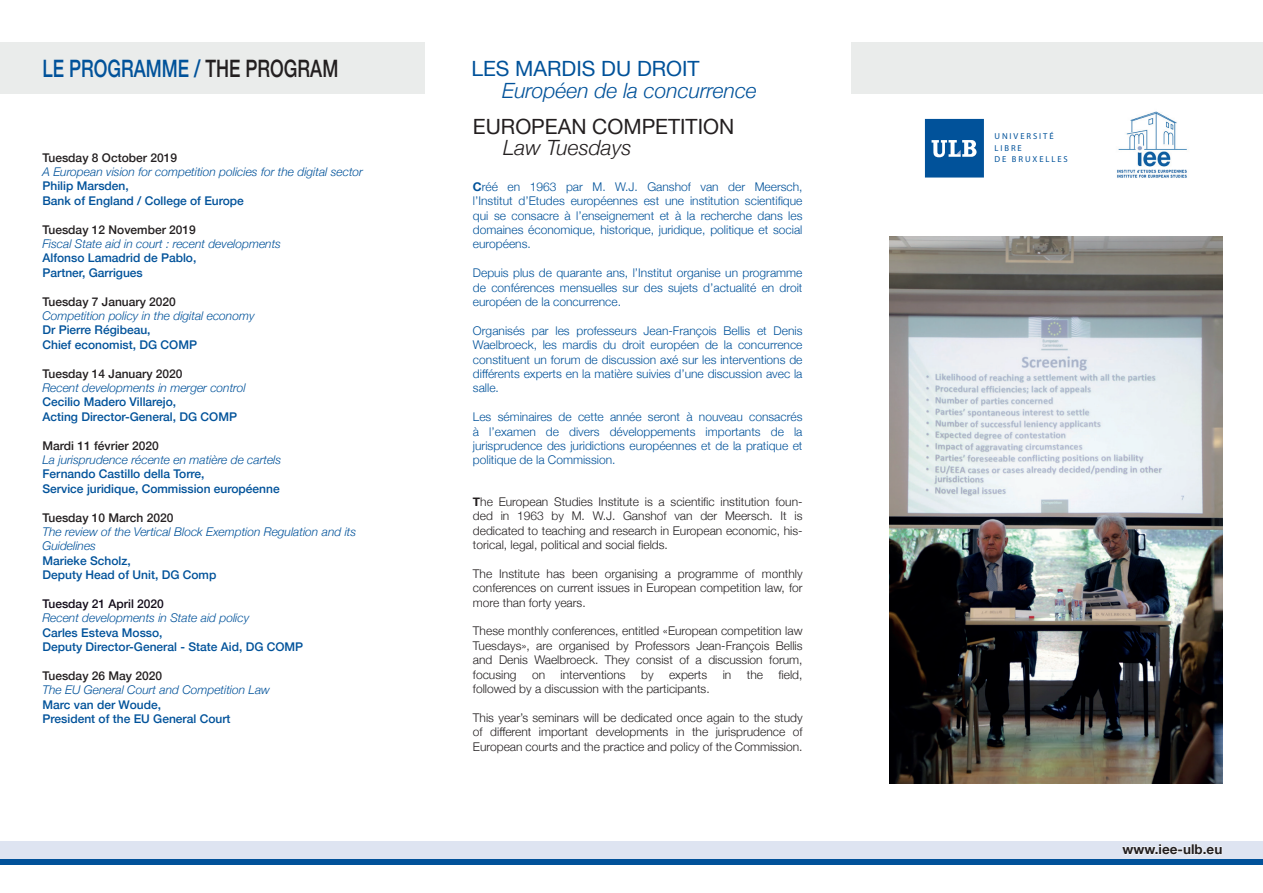
<style>
.page{position:relative;width:1263px;height:893px;background:#fff}
.page>*{position:absolute;margin:0;border:0;box-sizing:border-box;transform-origin:0 0}
.t1{font:500 24px "Helvetica Neue";color:#01529a;scale:.75 1}
.t2{font:italic 300 21px "Helvetica Neue";color:#01529a}
.t3{font:21px "Helvetica Neue";color:#231f20}
.t4{font:21px "Helvetica Neue";color:#01529a}
.t5{font:italic 300 21px "Helvetica Neue";color:#231f20}
.t6{font:700 13.5px "Helvetica Neue";color:#231f20}
.t7{font:300 12px/14.4px "Helvetica Neue";color:#01529a;text-align:justify}
.t8{font:300 12px/14.4px "Helvetica Neue";color:#231f20;text-align:justify}
.t9{font:500 12px/14.4px "Helvetica Neue";color:#01529a}
.t10{font:italic 300 12px/14.4px "Helvetica Neue";color:#01529a}
.t11{font:500 12px "Helvetica Neue";color:#231f20}
.t12{font:500 12px "Helvetica Neue";color:#120b19}
.t13{font:8.7px/11.4px "Myriad Pro";letter-spacing:.22em;color:#01529a}
.s1{color:#231f20}
.s2{font-weight:700}
</style>
<div class="page">
<div style="left:0;top:42px;width:1263px;height:51px;background:#e5e8e7"></div>
<div style="left:0;top:859px;width:1263px;height:5px;background:#01529a"></div>
<div style="left:0;top:841px;width:1263px;height:18px;background:#dee4f1"></div>
<svg style="left:1122px;top:844px;width:100px;height:11px"></svg>
<img style="left:890px;top:236px;width:332px;height:547px">
<div style="left:425px;top:33px;width:425px;height:95px;background:#fff"></div>
<div style="left:925px;top:119px;width:59px;height:59px;background:#01529a"></div>
<svg style="left:931px;top:140px;width:45px;height:17px"></svg>
<img style="left:1117px;top:111px;width:70px;height:67px">
<h1 class="t1" style="left:43px;top:49px;width:396px">LE PROGRAMME / <span class="s1">THE PROGRAM</span></h1>
<p class="t11" style="left:43px;top:148px;width:136px">Tuesday 8 October 2019</p>
<p class="t10" style="left:43px;top:164px;width:322px">A European vision for competition policies for the digital sector</p>
<p class="t9" style="left:43px;top:178px;width:203px">Philip Marsden,<br>Bank of England / College of Europe</p>
<p class="t11" style="left:43px;top:220px;width:155px">Tuesday 12 November 2019</p>
<p class="t10" style="left:43px;top:236px;width:240px">Fiscal State aid in court : recent developments</p>
<p class="t9" style="left:43px;top:250px;width:155px">Alfonso Lamadrid de Pablo,<br>Partner, Garrigues</p>
<p class="t11" style="left:43px;top:292px;width:135px">Tuesday 7 January 2020</p>
<p class="t10" style="left:43px;top:308px;width:214px">Competition policy in the digital economy</p>
<p class="t9" style="left:43px;top:322px;width:156px">Dr Pierre Régibeau,<br>Chief economist, DG COMP</p>
<p class="t11" style="left:43px;top:364px;width:142px">Tuesday 14 January 2020</p>
<p class="t10" style="left:43px;top:380px;width:205px">Recent developments in merger control</p>
<p class="t9" style="left:43px;top:394px;width:196px">Cecilio Madero Villarejo,<br>Acting Director-General, DG COMP</p>
<p class="t11" style="left:43px;top:436px;width:118px">Mardi 11 février 2020</p>
<p class="t10" style="left:43px;top:452px;width:240px">La jurisprudence récente en matière de cartels</p>
<p class="t9" style="left:43px;top:466px;width:239px">Fernando Castillo della Torre,<br>Service juridique, Commission européenne</p>
<p class="t11" style="left:43px;top:508px;width:132px">Tuesday 10 March 2020</p>
<p class="t10" style="left:43px;top:524px;width:315px">The review of the Vertical Block Exemption Regulation and its<br>Guidelines</p>
<p class="t9" style="left:43px;top:552px;width:175px">Marieke Scholz,<br>Deputy Head of Unit, DG Comp</p>
<p class="t12" style="left:43px;top:594px;width:123px">Tuesday 21 April 2020</p>
<p class="t10" style="left:43px;top:610px;width:208px">Recent developments in State aid policy</p>
<p class="t9" style="left:43px;top:624px;width:262px">Carles Esteva Mosso,<br>Deputy Director-General - State Aid, DG COMP</p>
<p class="t11" style="left:43px;top:666px;width:121px">Tuesday 26 May 2020</p>
<p class="t10" style="left:43px;top:682px;width:229px">The EU General Court and Competition Law</p>
<p class="t9" style="left:43px;top:696px;width:190px">Marc van der Woude,<br>President of the EU General Court</p>
<h2 class="t4" style="left:471px;top:54px;width:230px">LES MARDIS DU DROIT</h2>
<h2 class="t2" style="left:502px;top:73px;width:256px">Européen de la concurrence</h2>
<h2 class="t3" style="left:473px;top:111px;width:263px">EUROPEAN COMPETITION</h2>
<h2 class="t5" style="left:503px;top:131px;width:130px">Law Tuesdays</h2>
<p class="t13" style="left:994px;top:131px;width:75px">UNIVERSITÉ<br>LIBRE<br>DE BRUXELLES</p>
<p class="t7" style="left:473px;top:178px;width:331px"><span class="s2">C</span>réé en 1963 par M. W.J. Ganshof van der Meersch, l’Institut d’Etudes européennes est une institution scientifique qui se consacre à l’enseignement et à la recherche dans les domaines économique, historique, juridique, politique et social européens.</p>
<p class="t7" style="left:473px;top:265px;width:331px">Depuis plus de quarante ans, l’Institut organise un programme de conférences mensuelles sur des sujets d’actualité en droit européen de la concurrence.</p>
<p class="t7" style="left:473px;top:322px;width:331px">Organisés par les professeurs Jean-François Bellis et Denis Waelbroeck, les mardis du droit européen de la concurrence constituent un forum de discussion axé sur les interventions de différents experts en la matière suivies d’une discussion avec la salle.</p>
<p class="t7" style="left:473px;top:409px;width:331px">Les séminaires de cette année seront à nouveau consacrés à l’examen de divers développements importants de la jurisprudence des juridictions européennes et de la pratique et politique de la Commission.</p>
<p class="t8" style="left:473px;top:493px;width:331px"><span class="s2">T</span>he European Studies Institute is a scientific institution foun&shy;ded in 1963 by M. W.J. Ganshof van der Meersch. It is dedicated to teaching and research in European economic, his&shy;torical, legal, political and social fields.</p>
<p class="t8" style="left:473px;top:565px;width:331px">The Institute has been organising a programme of monthly conferences on current issues in European competition law, for more than forty years.</p>
<p class="t8" style="left:473px;top:623px;width:331px">These monthly conferences, entitled «European competition law Tuesdays», are organised by Professors Jean-François Bellis and Denis Waelbroeck. They consist of a discussion forum, focusing</p>
<p class="t8" style="left:532px;top:666px;width:15px">on</p>
<p class="t8" style="left:561px;top:666px;width:67px">interventions</p>
<p class="t8" style="left:641px;top:666px;width:14px">by</p>
<p class="t8" style="left:669px;top:666px;width:40px">experts</p>
<p class="t8" style="left:723px;top:666px;width:10px">in</p>
<p class="t8" style="left:747px;top:666px;width:18px">the</p>
<p class="t8" style="left:778px;top:666px;width:25px">field,</p>
<p class="t8" style="left:473px;top:681px;width:238px">followed by a discussion with the participants.</p>
<p class="t8" style="left:473px;top:709px;width:331px">This year’s seminars will be dedicated once again to the study of different important developments in the jurisprudence of European courts and the practice and policy of the Commission.</p>
<p class="t6" style="left:1123px;top:839px;width:101px">www.iee-ulb.eu</p>
</div>
